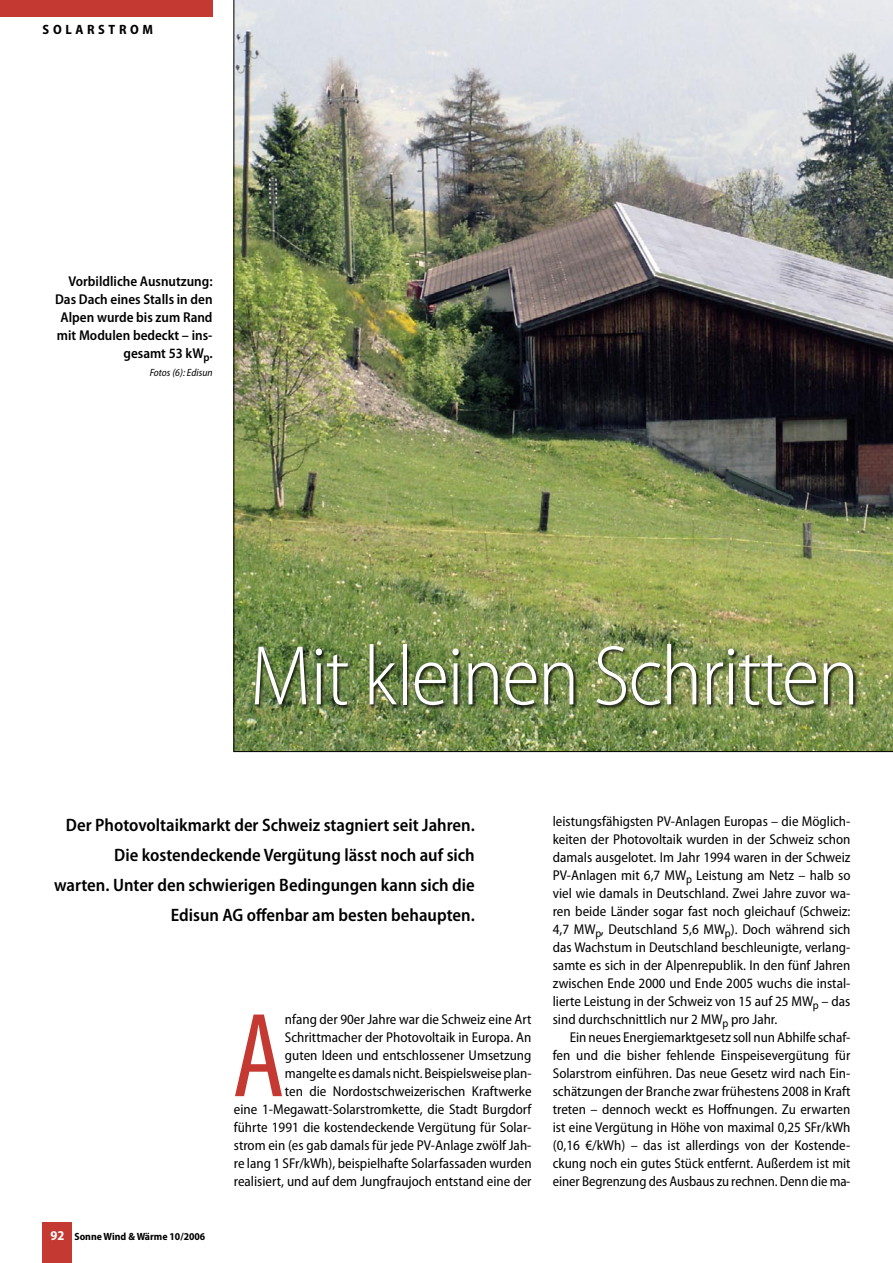
<style>
.page{position:relative;width:893px;height:1263px;background:#fff}
.page>*{position:absolute;margin:0;border:0;box-sizing:border-box;transform-origin:0 0}
.t1{font:condensed 121.05px "Myriad Pro";color:#c43a32}
.t2{font:300 semi-condensed 85.5px "Myriad Pro";letter-spacing:-.02em;color:#fff}
.t3{font:600 semi-condensed 18px/30px "Myriad Pro";color:#000;text-align:right}
.t4{font:semi-condensed 14.25px/18px "Myriad Pro";color:#000;text-align:justify}
.t5{font:600 semi-condensed 14.25px/18px "Myriad Pro";color:#000;text-align:right}
.t6{font:700 semi-condensed 13.5px "Myriad Pro";letter-spacing:.27em;color:#000}
.t7{font:700 semi-condensed 10.5px "Myriad Pro";color:#000}
.t8{font:italic semi-condensed 10.5px "Myriad Pro";color:#000}
.s1{font-size:13.5px;color:#fff}
</style>
<div class="page">
<div style="left:0;top:0;width:213px;height:17px;background:#c43a32"></div>
<div style="left:43px;top:1222px;width:29px;height:41px;background:#c43a32"></div>
<img style="left:234px;top:0;width:659px;height:752px">
<div style="left:254px;top:644px;width:639px;height:67px;background:#000;opacity:.8"></div>
<p class="t6" style="left:43px;top:22px;width:112px">SOLARSTROM</p>
<p class="t5" style="left:55px;top:272px;width:159px">Vorbildliche Ausnutzung:<br>Das Dach eines Stalls in den<br>Alpen wurde bis zum Rand mit Modulen bedeckt – ins&shy;gesamt 53 kW<sub>p</sub>.</p>
<p class="t8" style="left:150px;top:367px;width:64px">Fotos (6): Edisun</p>
<h2 class="t2" style="left:250px;top:630px;width:611px">Mit kleinen Schritten</h2>
<p class="t3" style="left:54px;top:810px;width:422px">Der Photovoltaikmarkt der Schweiz stagniert seit Jahren.<br>Die kostendeckende Vergütung lässt noch auf sich<br>warten. Unter den schwierigen Bedingungen kann sich die Edisun AG offenbar am besten behaupten.</p>
<p class="t7" style="left:50px;top:1230px;width:156px"><span class="s1">92</span> Sonne Wind &amp; Wärme 10/2006</p>
<h1 class="t1" style="left:232px;top:991px;width:54px">A</h1>
<p class="t4" style="left:234px;top:1011px;width:299px;text-align:right">nfang der 90er Jahre war die Schweiz eine Art Schrittmacher der Photovoltaik in Europa. An<br>guten Ideen und entschlossener Umsetzung mangelte es damals nicht. Beispielsweise plan-<br>ten die Nordostschweizerischen Kraftwerke<br>eine 1-Megawatt-Solarstromkette, die Stadt Burgdorf führte 1991 die kostendeckende Vergütung für Solar&shy;strom ein (es gab damals für jede PV-Anlage zwölf Jah&shy;re lang 1 SFr/kWh), beispielhafte Solarfassaden wurden realisiert, und auf dem Jungfraujoch entstand eine der</p>
<p class="t4" style="left:553px;top:813px;width:299px">leistungsfähigsten PV-Anlagen Europas – die Möglich&shy;keiten der Photovoltaik wurden in der Schweiz schon damals ausgelotet. Im Jahr 1994 waren in der Schweiz PV-Anlagen mit 6,7 MW<sub>p</sub> Leistung am Netz – halb so viel wie damals in Deutschland. Zwei Jahre zuvor wa&shy;ren beide Länder sogar fast noch gleichauf (Schweiz:<br>4,7 MW<sub>p</sub>, Deutschland 5,6 MW<sub>p</sub>). Doch während sich das Wachstum in Deutschland beschleunigte, verlang&shy;samte es sich in der Alpenrepublik. In den fünf Jahren zwischen Ende 2000 und Ende 2005 wuchs die instal&shy;lierte Leistung in der Schweiz von 15 auf 25 MW<sub>p</sub> – das sind durchschnittlich nur 2 MW<sub>p</sub> pro Jahr.</p>
<p class="t4" style="left:553px;top:1029px;width:299px;text-indent:17px">Ein neues Energiemarktgesetz soll nun Abhilfe schaf&shy;fen und die bisher fehlende Einspeisevergütung für Solarstrom einführen. Das neue Gesetz wird nach Ein&shy;schätzungen der Branche zwar frühestens 2008 in Kraft treten – dennoch weckt es Hoffnungen. Zu erwarten ist eine Vergütung in Höhe von maximal 0,25 SFr/kWh (0,16 €/kWh) – das ist allerdings von der Kostende&shy;ckung noch ein gutes Stück entfernt. Außerdem ist mit einer Begrenzung des Ausbaus zu rechnen. Denn die ma-</p>
</div>
